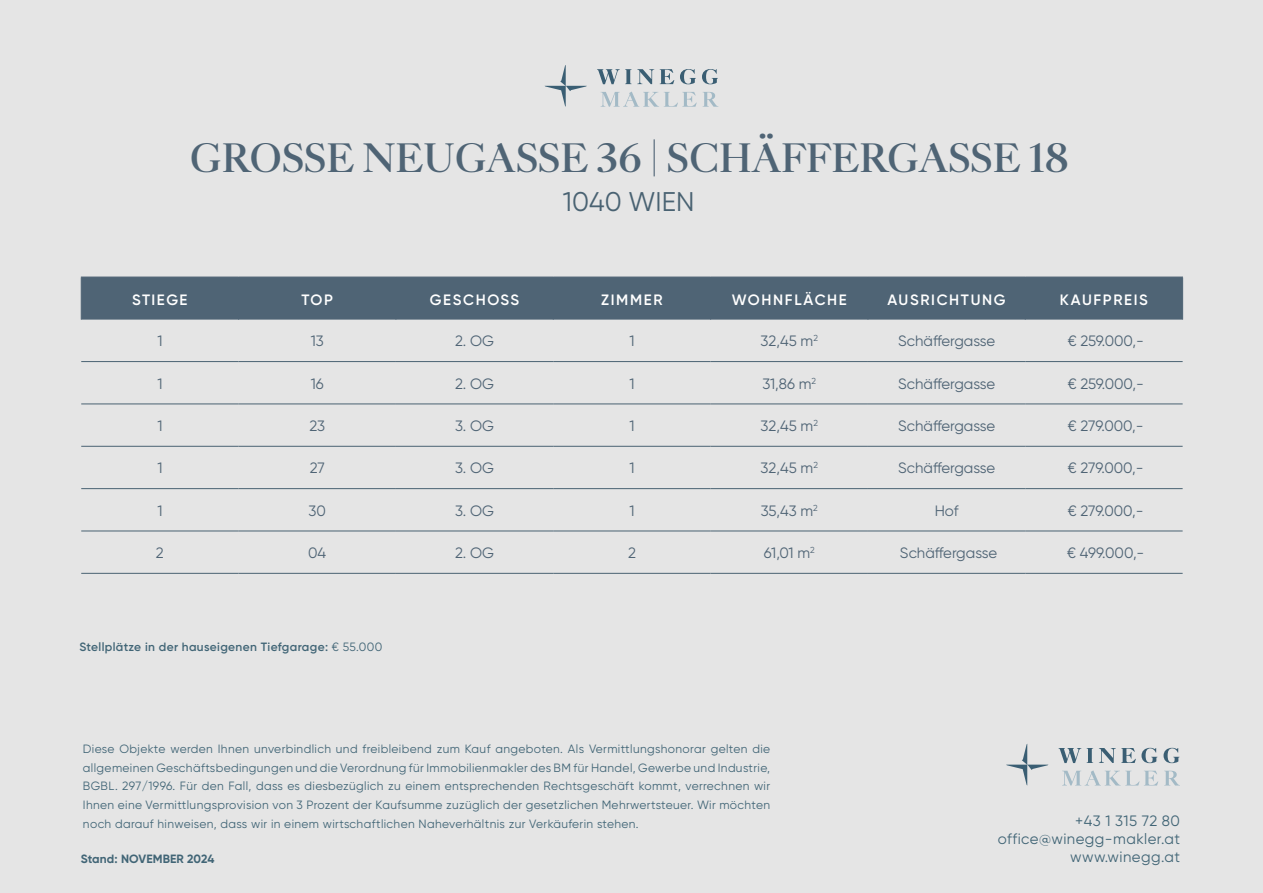
<style>
.page{position:relative;width:1263px;height:893px;background:#e5e5e5}
.page>*{position:absolute;margin:0;border:0;box-sizing:border-box;transform-origin:0 0}
.t1{font:39.75px "Quase Headline";letter-spacing:-.005em;color:#4f6475}
.t2{font:27px "Gilroy";color:#496272}
.t3{font:15px "Gilroy";color:#4f6475}
.t4{font:600 15px "Gilroy";letter-spacing:.11em;color:#fff}
.t5{font:15px "Gilroy";letter-spacing:.03em;color:#416576}
.t6{font:12px/18.6px "Gilroy";letter-spacing:.03em;color:#416576;text-align:justify}
.t7{font:600 12px "Gilroy";letter-spacing:.03em;color:#416576}
.t8{font:700 12px "Gilroy";letter-spacing:.01em;color:#416576}
.s1{font-weight:400}
</style>
<div class="page">
<div style="left:82px;top:278px;width:1100px;height:42px;background:#4f6475"></div>
<hr style="left:81px;top:277px;width:158px;height:1px;background:#4f6475">
<hr style="left:239px;top:277px;width:157px;height:1px;background:#4f6475">
<hr style="left:396px;top:277px;width:157px;height:1px;background:#4f6475">
<hr style="left:553px;top:277px;width:158px;height:1px;background:#4f6475">
<hr style="left:711px;top:277px;width:157px;height:1px;background:#4f6475">
<hr style="left:868px;top:277px;width:157px;height:1px;background:#4f6475">
<hr style="left:1025px;top:277px;width:158px;height:1px;background:#4f6475">
<hr style="left:81px;top:278px;width:1px;height:42px;background:#4f6475">
<hr style="left:238px;top:278px;width:1px;height:42px;background:#4f6475">
<hr style="left:395px;top:278px;width:1px;height:42px;background:#4f6475">
<hr style="left:553px;top:278px;width:1px;height:42px;background:#4f6475">
<hr style="left:710px;top:278px;width:1px;height:42px;background:#4f6475">
<hr style="left:867px;top:278px;width:1px;height:42px;background:#4f6475">
<hr style="left:1025px;top:278px;width:1px;height:42px;background:#4f6475">
<hr style="left:1182px;top:278px;width:1px;height:42px;background:#4f6475">
<hr style="left:81px;top:361px;width:158px;height:1px;background:#496272">
<hr style="left:239px;top:361px;width:157px;height:1px;background:#496272">
<hr style="left:396px;top:361px;width:157px;height:1px;background:#496272">
<hr style="left:553px;top:361px;width:158px;height:1px;background:#496272">
<hr style="left:81px;top:404px;width:158px;height:1px;background:#496272">
<hr style="left:239px;top:404px;width:157px;height:1px;background:#496272">
<hr style="left:396px;top:404px;width:157px;height:1px;background:#496272">
<hr style="left:553px;top:404px;width:158px;height:1px;background:#496272">
<hr style="left:711px;top:361px;width:157px;height:1px;background:#496272">
<hr style="left:868px;top:361px;width:157px;height:1px;background:#496272">
<hr style="left:1025px;top:361px;width:157px;height:1px;background:#496272">
<hr style="left:711px;top:404px;width:157px;height:1px;background:#496272">
<hr style="left:868px;top:404px;width:157px;height:1px;background:#496272">
<hr style="left:1025px;top:404px;width:157px;height:1px;background:#496272">
<hr style="left:81px;top:446px;width:158px;height:1px;background:#496272">
<hr style="left:239px;top:446px;width:157px;height:1px;background:#496272">
<hr style="left:396px;top:446px;width:157px;height:1px;background:#496272">
<hr style="left:553px;top:446px;width:158px;height:1px;background:#496272">
<hr style="left:711px;top:446px;width:157px;height:1px;background:#496272">
<hr style="left:868px;top:446px;width:157px;height:1px;background:#496272">
<hr style="left:1025px;top:446px;width:157px;height:1px;background:#496272">
<hr style="left:81px;top:488px;width:158px;height:1px;background:#496272">
<hr style="left:239px;top:488px;width:157px;height:1px;background:#496272">
<hr style="left:396px;top:488px;width:157px;height:1px;background:#496272">
<hr style="left:553px;top:488px;width:158px;height:1px;background:#496272">
<hr style="left:711px;top:488px;width:157px;height:1px;background:#496272">
<hr style="left:868px;top:488px;width:157px;height:1px;background:#496272">
<hr style="left:1025px;top:488px;width:157px;height:1px;background:#496272">
<hr style="left:81px;top:531px;width:158px;height:1px;background:#496272">
<hr style="left:239px;top:531px;width:157px;height:1px;background:#496272">
<hr style="left:396px;top:531px;width:157px;height:1px;background:#496272">
<hr style="left:553px;top:531px;width:158px;height:1px;background:#496272">
<hr style="left:711px;top:531px;width:157px;height:1px;background:#496272">
<hr style="left:868px;top:531px;width:157px;height:1px;background:#496272">
<hr style="left:1025px;top:531px;width:157px;height:1px;background:#496272">
<hr style="left:81px;top:573px;width:158px;height:1px;background:#496272">
<hr style="left:239px;top:573px;width:157px;height:1px;background:#496272">
<hr style="left:396px;top:573px;width:157px;height:1px;background:#496272">
<hr style="left:553px;top:573px;width:158px;height:1px;background:#496272">
<hr style="left:711px;top:573px;width:157px;height:1px;background:#496272">
<hr style="left:868px;top:573px;width:157px;height:1px;background:#496272">
<hr style="left:1025px;top:573px;width:157px;height:1px;background:#496272">
<svg style="left:544px;top:65px;width:43px;height:42px"></svg>
<svg style="left:597px;top:69px;width:121px;height:15px"></svg>
<svg style="left:600px;top:92px;width:118px;height:15px"></svg>
<svg style="left:1006px;top:744px;width:42px;height:42px"></svg>
<svg style="left:1058px;top:748px;width:121px;height:15px"></svg>
<svg style="left:1062px;top:770px;width:117px;height:15px"></svg>
<p class="t1" style="left:190px;top:132px;width:880px">GROSSE NEUGASSE 36 | SCHÄFFERGASSE 18</p>
<p class="t2" style="left:563px;top:185px;width:133px">1040 WIEN</p>
<p class="t4" style="left:132px;top:290px;width:57px">STIEGE</p>
<p class="t4" style="left:301px;top:290px;width:33px">TOP</p>
<p class="t4" style="left:430px;top:290px;width:91px">GESCHOSS</p>
<p class="t4" style="left:601px;top:290px;width:63px">ZIMMER</p>
<p class="t4" style="left:732px;top:290px;width:117px">WOHNFLÄCHE</p>
<p class="t4" style="left:887px;top:290px;width:120px">AUSRICHTUNG</p>
<p class="t4" style="left:1060px;top:290px;width:89px">KAUFPREIS</p>
<p class="t3" style="left:157px;top:332px;width:7px">1</p>
<p class="t3" style="left:311px;top:332px;width:15px">13</p>
<p class="t3" style="left:455px;top:332px;width:40px">2. OG</p>
<p class="t3" style="left:629px;top:332px;width:7px">1</p>
<p class="t3" style="left:761px;top:332px;width:59px">32,45 m<sup>2</sup></p>
<p class="t3" style="left:898px;top:332px;width:99px">Schäffergasse</p>
<p class="t3" style="left:1068px;top:332px;width:78px">€ 259.000,-</p>
<p class="t3" style="left:157px;top:374px;width:7px">1</p>
<p class="t3" style="left:311px;top:374px;width:15px">16</p>
<p class="t3" style="left:455px;top:374px;width:40px">2. OG</p>
<p class="t3" style="left:629px;top:374px;width:7px">1</p>
<p class="t3" style="left:762px;top:374px;width:55px">31,86 m<sup>2</sup></p>
<p class="t3" style="left:898px;top:374px;width:99px">Schäffergasse</p>
<p class="t3" style="left:1068px;top:374px;width:78px">€ 259.000,-</p>
<p class="t3" style="left:157px;top:417px;width:7px">1</p>
<p class="t3" style="left:309px;top:417px;width:17px">23</p>
<p class="t3" style="left:455px;top:417px;width:40px">3. OG</p>
<p class="t3" style="left:629px;top:417px;width:7px">1</p>
<p class="t3" style="left:761px;top:417px;width:59px">32,45 m<sup>2</sup></p>
<p class="t3" style="left:898px;top:417px;width:99px">Schäffergasse</p>
<p class="t3" style="left:1068px;top:417px;width:77px">€ 279.000,-</p>
<p class="t3" style="left:157px;top:459px;width:7px">1</p>
<p class="t3" style="left:310px;top:459px;width:16px">27</p>
<p class="t3" style="left:455px;top:459px;width:40px">3. OG</p>
<p class="t3" style="left:629px;top:459px;width:7px">1</p>
<p class="t3" style="left:761px;top:459px;width:59px">32,45 m<sup>2</sup></p>
<p class="t3" style="left:898px;top:459px;width:99px">Schäffergasse</p>
<p class="t3" style="left:1068px;top:459px;width:77px">€ 279.000,-</p>
<p class="t3" style="left:157px;top:501px;width:7px">1</p>
<p class="t3" style="left:309px;top:501px;width:19px">30</p>
<p class="t3" style="left:455px;top:501px;width:40px">3. OG</p>
<p class="t3" style="left:629px;top:501px;width:7px">1</p>
<p class="t3" style="left:761px;top:501px;width:58px">35,43 m<sup>2</sup></p>
<p class="t3" style="left:935px;top:501px;width:25px">Hof</p>
<p class="t3" style="left:1068px;top:501px;width:77px">€ 279.000,-</p>
<p class="t3" style="left:156px;top:544px;width:9px">2</p>
<p class="t3" style="left:308px;top:544px;width:20px">04</p>
<p class="t3" style="left:455px;top:544px;width:40px">2. OG</p>
<p class="t3" style="left:628px;top:544px;width:9px">2</p>
<p class="t3" style="left:764px;top:544px;width:53px">61,01 m<sup>2</sup></p>
<p class="t3" style="left:900px;top:544px;width:99px">Schäffergasse</p>
<p class="t3" style="left:1067px;top:544px;width:79px">€ 499.000,-</p>
<p class="t7" style="left:79px;top:639px;width:304px">Stellplätze in der hauseigenen Tiefgarage: <span class="s1">€ 55.000</span></p>
<p class="t6" style="left:83px;top:740px;width:689px">Diese Objekte werden Ihnen unverbindlich und freibleibend zum Kauf angeboten. Als Vermittlungshonorar gelten die allgemeinen Geschäftsbedingungen und die Verordnung für Immobilienmakler des BM für Handel, Gewerbe und Industrie, BGBL. 297/1996. Für den Fall, dass es diesbezüglich zu einem entsprechenden Rechtsgeschäft kommt, verrechnen wir Ihnen eine Vermittlungsprovision von 3 Prozent der Kaufsumme zuzüglich der gesetzlichen Mehrwertsteuer. Wir möchten noch darauf hinweisen, dass wir in einem wirtschaftlichen Naheverhältnis zur Verkäuferin stehen.</p>
<p class="t8" style="left:81px;top:851px;width:135px">Stand: NOVEMBER 2024</p>
<p class="t5" style="left:1075px;top:811px;width:106px">+43 1 315 72 80</p>
<p class="t5" style="left:998px;top:829px;width:184px">office@winegg-makler.at</p>
<p class="t5" style="left:1070px;top:847px;width:111px">www.winegg.at</p>
</div>
